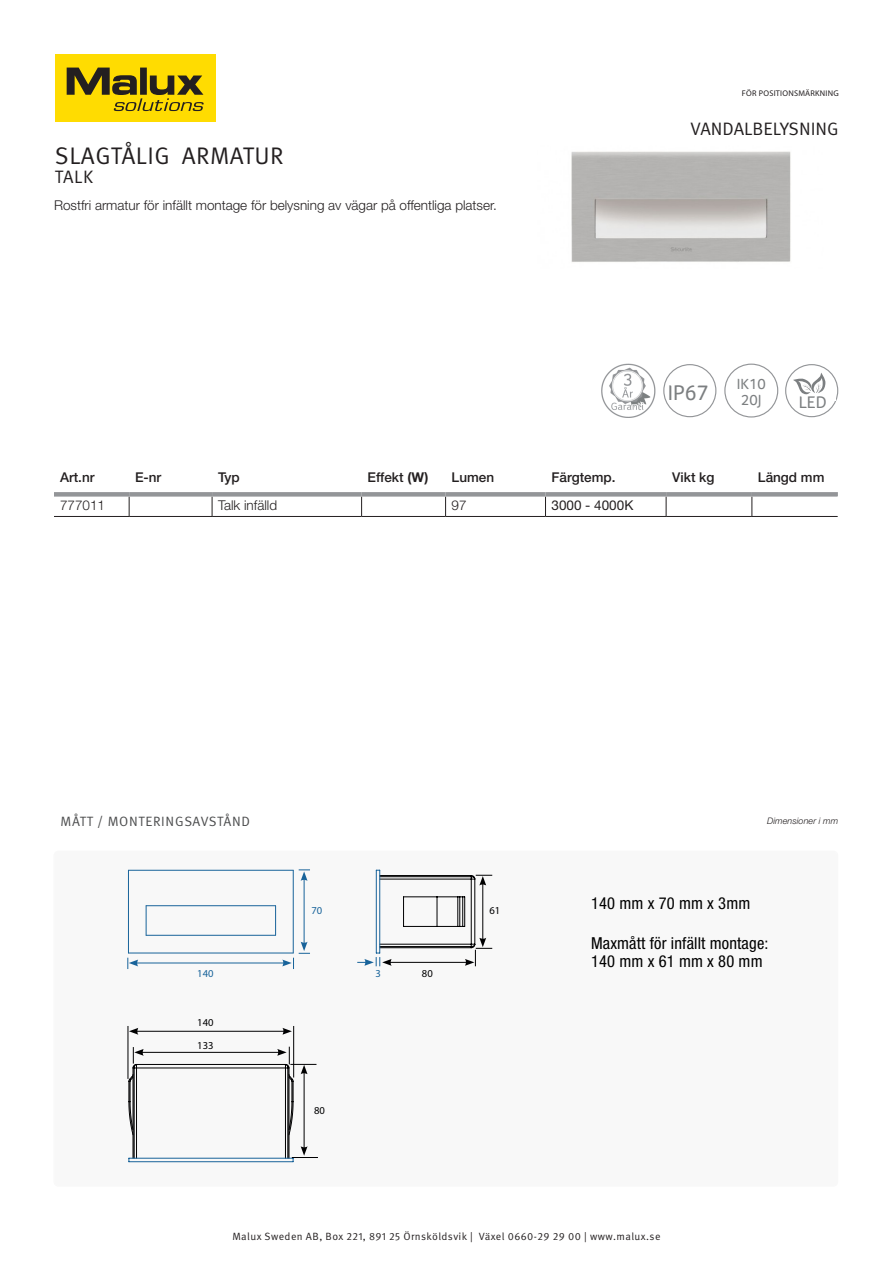
<style>
.page{position:relative;width:893px;height:1263px;background:#fff}
.page>*{position:absolute;margin:0;border:0;box-sizing:border-box;transform-origin:0 0}
.Huvudrubrik_Produktu{font:24px "Meta OT";letter-spacing:.02em;color:#231f20}
.t1{font:21.9px "Foco";color:#7c7f81}
.Huvudrubrik_Produktu-2{font:18px "Meta OT";color:#231f20}
.t2{font:17.25px "Foco";color:#7c7f81}
.t3{font:condensed 16.5px/18px "Helvetica Neue";letter-spacing:.01em;color:#000}
.t4{font:15.15px/15.1px "Foco";color:#7c7f81}
.Malux_ingress_9_pkt{font:300 13.5px "Helvetica Neue LT Pro";color:#231f20}
.t5{font:500 13.5px "Helvetica Neue LT Pro";color:#231f20}
.Rubrik_0_0_0_85K{font:13.5px "Meta OT";letter-spacing:.05em;color:#4b4c4d}
.neutral{font:300 13.5px "Helvetica Neue LT Pro";color:#231f20}
.t6{font:13.5px "Helvetica Neue LT Pro";color:#231f20}
.t7{font:300 10.65px/23px "Helvetica Neue LT Std";color:#000001}
.t8{font:300 10.65px "Helvetica Neue LT Std";color:#18639a}
.t9{font:10.5px "Meta OT";letter-spacing:.04em;color:#231f20}
.Fließtext_GUIDLED{font:italic 300 9px "Helvetica Neue LT Pro";letter-spacing:.01em;color:#231f20}
.t10{font:8.25px "Myriad Pro";letter-spacing:.03em;color:#231f20}
.s1{font-weight:700}
</style>
<div class="page">
<div style="left:55px;top:54px;width:160px;height:67px;background:#ffdc01"></div>
<svg style="left:67px;top:68px;width:137px;height:43px"></svg>
<img style="left:571px;top:151px;width:220px;height:111px">
<div style="left:785px;top:364px;width:53px;height:53px;border:1px solid #939598;border-radius:50%"></div>
<div style="left:790px;top:385px;width:45px;height:16px;background:#fff"></div>
<svg style="left:793px;top:373px;width:32px;height:21px"></svg>
<div style="left:724px;top:364px;width:54px;height:53px;border:1px solid #939598;border-radius:50%"></div>
<div style="left:54px;top:851px;width:783px;height:335px;background:#f8f8f8;border-radius:4px"></div>
<div style="left:53px;top:850px;width:785px;height:337px;border:2px solid #231f20;border-radius:4px"></div>
<div style="left:663px;top:364px;width:53px;height:53px;border:1px solid #939598;border-radius:50%"></div>
<svg style="left:129px;top:497px;width:1px;height:19px"></svg>
<svg style="left:212px;top:497px;width:1px;height:19px"></svg>
<svg style="left:361px;top:497px;width:1px;height:19px"></svg>
<svg style="left:445px;top:497px;width:1px;height:19px"></svg>
<svg style="left:545px;top:497px;width:1px;height:19px"></svg>
<svg style="left:666px;top:497px;width:1px;height:19px"></svg>
<svg style="left:752px;top:497px;width:1px;height:19px"></svg>
<div style="left:54px;top:492px;width:75px;height:5px;background:#939598"></div>
<div style="left:129px;top:492px;width:83px;height:5px;background:#939598"></div>
<div style="left:212px;top:492px;width:150px;height:5px;background:#939598"></div>
<div style="left:362px;top:492px;width:84px;height:5px;background:#939598"></div>
<div style="left:446px;top:492px;width:99px;height:5px;background:#939598"></div>
<div style="left:545px;top:492px;width:121px;height:5px;background:#939598"></div>
<div style="left:666px;top:492px;width:86px;height:5px;background:#939598"></div>
<div style="left:752px;top:492px;width:86px;height:5px;background:#939598"></div>
<hr style="left:54px;top:516px;width:75px;height:1px;background:#231f20">
<hr style="left:129px;top:516px;width:83px;height:1px;background:#231f20">
<hr style="left:212px;top:516px;width:150px;height:1px;background:#231f20">
<hr style="left:362px;top:516px;width:84px;height:1px;background:#231f20">
<hr style="left:446px;top:516px;width:99px;height:1px;background:#231f20">
<hr style="left:545px;top:516px;width:121px;height:1px;background:#231f20">
<hr style="left:666px;top:516px;width:86px;height:1px;background:#231f20">
<hr style="left:752px;top:516px;width:86px;height:1px;background:#231f20">
<hr style="left:134px;top:1068px;width:1px;height:90px;background:#000001">
<hr style="left:133px;top:1068px;width:1px;height:90px;background:#000001">
<hr style="left:289px;top:1068px;width:1px;height:90px;background:#000001">
<hr style="left:288px;top:1068px;width:1px;height:90px;background:#000001">
<hr style="left:136px;top:1068px;width:1px;height:90px;background:#000001">
<hr style="left:285px;top:1068px;width:1px;height:90px;background:#000001">
<svg style="left:357px;top:870px;width:135px;height:96px"></svg>
<hr style="left:128px;top:870px;width:165px;height:1px;background:#18639a">
<svg style="left:146px;top:906px;width:1px;height:29px"></svg>
<hr style="left:146px;top:905px;width:129px;height:1px;background:#18639a">
<svg style="left:275px;top:906px;width:1px;height:29px"></svg>
<hr style="left:146px;top:935px;width:129px;height:1px;background:#18639a">
<hr style="left:128px;top:870px;width:1px;height:83px;background:#18639a">
<hr style="left:128px;top:953px;width:165px;height:1px;background:#18639a">
<hr style="left:293px;top:870px;width:1px;height:83px;background:#18639a">
<hr style="left:136px;top:963px;width:149px;height:1px;background:#18639a">
<svg style="left:128px;top:958px;width:10px;height:11px"></svg>
<hr style="left:304px;top:878px;width:1px;height:66px;background:#18639a">
<svg style="left:299px;top:870px;width:11px;height:11px"></svg>
<svg style="left:282px;top:942px;width:28px;height:27px"></svg>
<hr style="left:129px;top:1158px;width:164px;height:1px;background:#18639a">
<hr style="left:129px;top:1161px;width:164px;height:1px;background:#18639a">
<hr style="left:304px;top:1072px;width:1px;height:77px;background:#000001">
<hr style="left:136px;top:1031px;width:149px;height:1px;background:#000001">
<svg style="left:129px;top:1028px;width:9px;height:7px"></svg>
<svg style="left:282px;top:1028px;width:10px;height:7px"></svg>
<hr style="left:128px;top:1026px;width:1px;height:53px;background:#000001">
<hr style="left:293px;top:1026px;width:1px;height:51px;background:#000001">
<svg style="left:128px;top:1047px;width:188px;height:88px"></svg>
<svg style="left:292px;top:1146px;width:26px;height:16px"></svg>
<img style="left:601px;top:364px;width:54px;height:53px">
<p class="t10" style="left:742px;top:88px;width:98px">FÖR POSITIONSMÄRKNING</p>
<p class="Huvudrubrik_Produktu" style="left:55px;top:141px;width:230px">SLAGTÅLIG ARMATUR</p>
<p class="Huvudrubrik_Produktu-2" style="left:55px;top:166px;width:40px">TALK</p>
<p class="Malux_ingress_9_pkt" style="left:54px;top:196px;width:444px">Rostfri armatur för infällt montage för belysning av vägar på offentliga platser.</p>
<p class="Huvudrubrik_Produktu-2" style="left:691px;top:118px;width:150px">VANDALBELYSNING</p>
<p class="t1" style="left:668px;top:378px;width:43px">IP67</p>
<p class="t4" style="left:737px;top:376px;width:30px">IK10<br>20J</p>
<p class="t2" style="left:799px;top:391px;width:30px">LED</p>
<p class="t5" style="left:60px;top:469px;width:36px">Art.nr</p>
<p class="t5" style="left:135px;top:469px;width:28px">E-nr</p>
<p class="t5" style="left:218px;top:469px;width:23px">Typ</p>
<p class="t5" style="left:368px;top:469px;width:62px">Effekt <span class="s1">(W)</span></p>
<p class="t5" style="left:452px;top:469px;width:44px">Lumen</p>
<p class="t5" style="left:551px;top:469px;width:66px">Färgtemp.</p>
<p class="t5" style="left:672px;top:469px;width:44px">Vikt kg</p>
<p class="t5" style="left:758px;top:469px;width:68px">Längd mm</p>
<p class="Malux_ingress_9_pkt" style="left:60px;top:497px;width:47px">777011</p>
<p class="neutral" style="left:218px;top:497px;width:61px">Talk infälld</p>
<p class="Malux_ingress_9_pkt" style="left:452px;top:497px;width:17px">97</p>
<p class="t6" style="left:551px;top:497px;width:83px">3000 - 4000K</p>
<p class="Rubrik_0_0_0_85K" style="left:61px;top:813px;width:191px">MÅTT / MONTERINGSAVSTÅND</p>
<p class="Fließtext_GUIDLED" style="left:767px;top:815px;width:73px">Dimensioner i mm</p>
<p class="t8" style="left:197px;top:966px;width:18px">140</p>
<p class="t7" style="left:197px;top:1010px;width:18px">140<br>133</p>
<p class="t8" style="left:311px;top:904px;width:12px">70</p>
<p class="t8" style="left:376px;top:966px;width:7px">3</p>
<p class="t7" style="left:422px;top:961px;width:12px">80</p>
<p class="t7" style="left:314px;top:1099px;width:12px">80</p>
<p class="t7" style="left:489px;top:899px;width:12px">61</p>
<p class="t3" style="left:591px;top:894px;width:161px">140 mm x 70 mm x 3mm</p>
<p class="t3" style="left:591px;top:933px;width:179px">Maxmått för infällt montage:<br>140 mm x 61 mm x 80 mm</p>
<p class="t9" style="left:232px;top:1230px;width:430px">Malux Sweden AB, Box 221, 891 25 Örnsköldsvik | Växel 0660-29 29 00 | www.malux.se</p>
</div>
